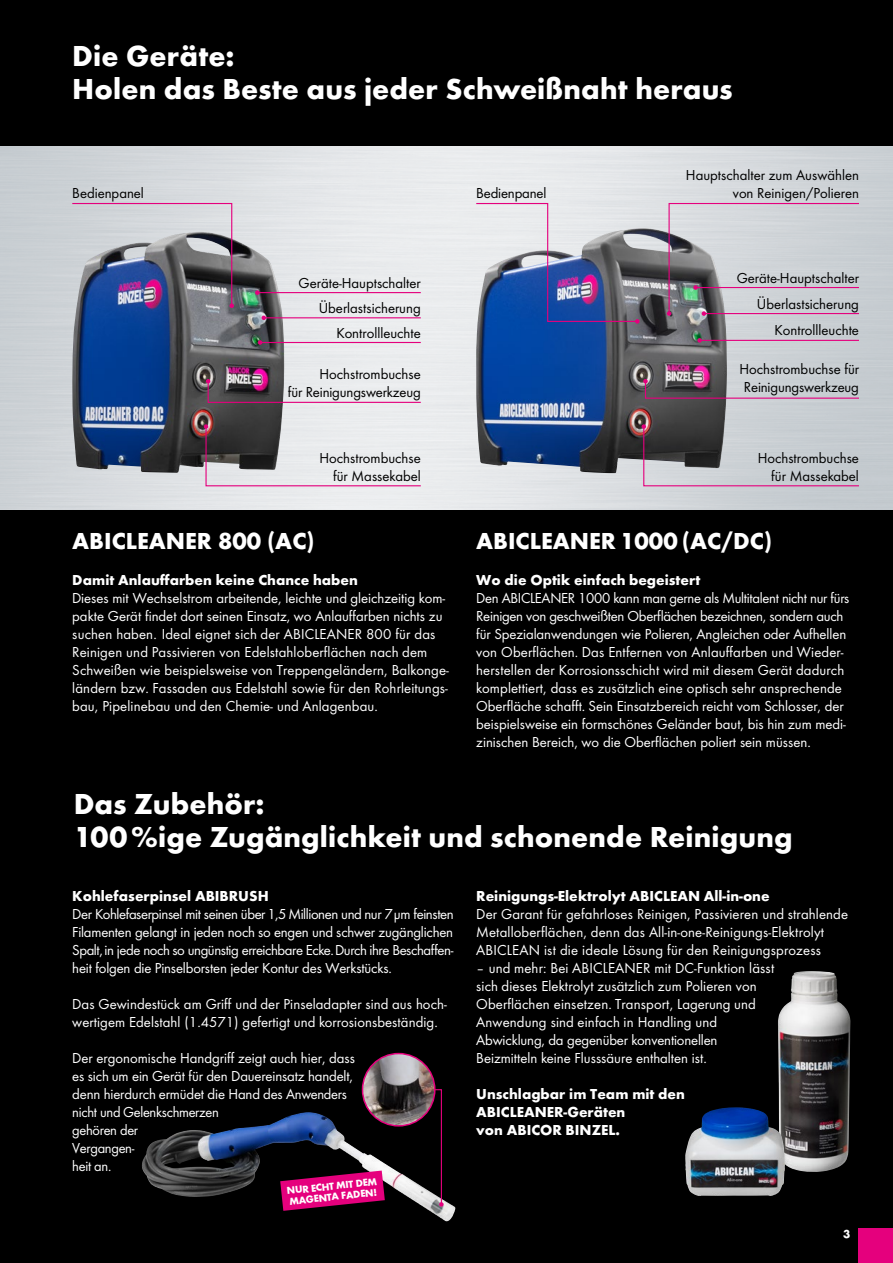
<style>
.page{position:relative;width:893px;height:1263px;background:#000}
.page>*{position:absolute;margin:0;border:0;box-sizing:border-box;transform-origin:0 0}
.t1{font:700 30px/33px "Futura TOT";letter-spacing:.005em;color:#fff}
.t2{font:700 24px "Futura TOT";color:#fff}
.t3{font:15px/18px "Futura TOT Boo";letter-spacing:.005em;color:#fff}
.t4{font:15px/18px "Futura TOT Boo";color:#000;text-align:right}
.t5{font:700 15px/18px "Futura TOT";color:#fff}
.t6{font:700 12px "Futura TOT";color:#fff}
.t7{font:700 10.5px/10.5px "Futura TOT";color:#fff}
</style>
<div class="page">
<div style="left:859px;top:1229px;width:34px;height:34px;background:#e5007d"></div>
<img style="left:0;top:147px;width:893px;height:362px">
<img style="left:476px;top:228px;width:251px;height:245px">
<img style="left:72px;top:232px;width:212px;height:241px">
<img style="left:142px;top:1112px;width:313px;height:109px">
<img style="left:778px;top:971px;width:73px;height:201px">
<div style="left:680px;top:1105px;width:108px;height:96px;background:#000"></div>
<img style="left:685px;top:1107px;width:100px;height:89px">
<svg style="left:427px;top:1089px;width:17px;height:117px"></svg>
<img style="left:362px;top:1053px;width:73px;height:73px;border-radius:36px">
<div style="left:362px;top:1053px;width:74px;height:73px;border:2px solid #e5007d;border-radius:50%"></div>
<hr style="left:264px;top:317px;width:157px;height:1px;background:#e5007d">
<svg style="left:261px;top:316px;width:5px;height:4px"></svg>
<svg style="left:71px;top:202px;width:163px;height:106px;background:#9293a6"></svg>
<hr style="left:257px;top:292px;width:164px;height:1px;background:#e5007d">
<svg style="left:255px;top:290px;width:5px;height:5px"></svg>
<hr style="left:260px;top:342px;width:161px;height:1px;background:#e5007d">
<svg style="left:258px;top:340px;width:4px;height:5px"></svg>
<svg style="left:206px;top:379px;width:216px;height:24px;background:#b7a8b3"></svg>
<svg style="left:204px;top:424px;width:218px;height:63px;background:#bfbbbf"></svg>
<svg style="left:641px;top:424px;width:219px;height:63px;background:#a7a5ab"></svg>
<svg style="left:280px;top:1170px;width:105px;height:41px"></svg>
<svg style="left:475px;top:202px;width:164px;height:122px;background:#8d97b6"></svg>
<hr style="left:700px;top:340px;width:159px;height:1px;background:#e5007d">
<svg style="left:697px;top:338px;width:5px;height:5px"></svg>
<svg style="left:643px;top:379px;width:217px;height:20px;background:#a394a0"></svg>
<svg style="left:667px;top:202px;width:193px;height:114px;background:#bfbcc3"></svg>
<h1 class="t1" style="left:72px;top:39px;width:662px">Die Geräte:<br>Holen das Beste aus jeder Schweißnaht heraus</h1>
<p class="t4" style="left:72px;top:184px;width:73px">Bedienpanel</p>
<p class="t4" style="left:476px;top:184px;width:72px">Bedienpanel</p>
<p class="t4" style="left:686px;top:166px;width:174px">Hauptschalter zum Auswählen von Reinigen/Polieren</p>
<p class="t4" style="left:299px;top:274px;width:124px">Geräte-Hauptschalter</p>
<p class="t4" style="left:336px;top:323px;width:86px">Kontrollleuchte</p>
<p class="t4" style="left:288px;top:364px;width:134px">Hochstrombuchse<br>für Reinigungswerkzeug</p>
<p class="t4" style="left:319px;top:299px;width:104px">Überlastsicherung</p>
<p class="t4" style="left:320px;top:449px;width:103px">Hochstrombuchse für Massekabel</p>
<h2 class="t2" style="left:72px;top:526px;width:244px">ABICLEANER 800 (AC)</h2>
<p class="t5" style="left:72px;top:571px;width:287px">Damit Anlauffarben keine Chance haben</p>
<p class="t3" style="left:72px;top:589px;width:378px">Dieses mit Wechselstrom arbeitende, leichte und gleichzeitig kom&shy;pakte Gerät findet dort seinen Einsatz, wo Anlauffarben nichts zu suchen haben. Ideal eignet sich der ABICLEANER 800 für das Reinigen und Passivieren von Edelstahloberflächen nach dem Schweißen wie beispielsweise von Treppengeländern, Balkonge&shy;ländern bzw. Fassaden aus Edelstahl sowie für den Rohrleitungs&shy;bau, Pipelinebau und den Chemie- und Anlagenbau.</p>
<p class="t4" style="left:737px;top:268px;width:124px">Geräte-Hauptschalter</p>
<p class="t4" style="left:774px;top:321px;width:86px">Kontrollleuchte</p>
<p class="t4" style="left:757px;top:295px;width:104px">Überlastsicherung</p>
<p class="t4" style="left:739px;top:360px;width:121px;text-align:left">Hochstrombuchse für<br>Reinigungswerkzeug</p>
<p class="t4" style="left:758px;top:449px;width:103px">Hochstrombuchse für Massekabel</p>
<h2 class="t2" style="left:476px;top:526px;width:297px">ABICLEANER 1000 (AC/DC)</h2>
<p class="t5" style="left:476px;top:571px;width:226px">Wo die Optik einfach begeistert</p>
<p class="t3" style="left:476px;top:589px;width:375px">Den ABICLEANER 1000 kann man gerne als Multitalent nicht nur fürs Reinigen von geschweißten Oberflächen bezeichnen, sondern auch für Spezialanwendungen wie Polieren, Angleichen oder Aufhellen von Oberflächen. Das Entfernen von Anlauffarben und Wieder&shy;herstellen der Korrosionsschicht wird mit diesem Gerät dadurch komplettiert, dass es zusätzlich eine optisch sehr ansprechende Oberfläche schafft. Sein Einsatzbereich reicht vom Schlosser, der beispielsweise ein formschönes Geländer baut, bis hin zum medi&shy;zinischen Bereich, wo die Oberflächen poliert sein müssen.</p>
<h1 class="t1" style="left:74px;top:787px;width:720px">Das Zubehör:<br>100%ige Zugänglichkeit und schonende Reinigung</h1>
<p class="t5" style="left:72px;top:887px;width:198px">Kohlefaserpinsel ABIBRUSH</p>
<p class="t3" style="left:72px;top:905px;width:383px;text-align:justify">Der Kohlefaserpinsel mit seinen über 1,5 Millionen und nur 7µm feinsten Filamenten gelangt in jeden noch so engen und schwer zugänglichen Spalt, in jede noch so ungünstig erreichbare Ecke. Durch ihre Beschaffen&shy;heit folgen die Pinselborsten jeder Kontur des Werkstücks.</p>
<p class="t3" style="left:72px;top:995px;width:376px">Das Gewindestück am Griff und der Pinseladapter sind aus hoch&shy;wertigem Edelstahl (1.4571) gefertigt und korrosionsbeständig.</p>
<p class="t3" style="left:72px;top:1049px;width:284px">Der ergonomische Handgriff zeigt auch hier, dass es sich um ein Gerät für den Dauereinsatz handelt, denn hierdurch ermüdet die Hand des Anwenders nicht und Gelenkschmerzen<br>gehören der<br>Vergangen-<br>heit an.</p>
<p class="t7" style="left:286px;top:1185px;width:92px;rotate:-6deg">NUR ECHT MIT DEM<br>MAGENTA FADEN!</p>
<p class="t5" style="left:476px;top:887px;width:295px">Reinigungs-Elektrolyt ABICLEAN All-in-one</p>
<p class="t3" style="left:476px;top:905px;width:373px">Der Garant für gefahrloses Reinigen, Passivieren und strahlende<br>Metalloberflächen, denn das All-in-one-Reinigungs-Elektrolyt<br>ABICLEAN ist die ideale Lösung für den Reinigungsprozess</p>
<p class="t3" style="left:476px;top:959px;width:299px">– und mehr: Bei ABICLEANER mit DC-Funktion lässt sich dieses Elektrolyt zusätzlich zum Polieren von Oberflächen einsetzen. Transport, Lagerung und Anwendung sind einfach in Handling und Abwicklung, da gegenüber konventionellen Beizmitteln keine Flusssäure enthalten ist.</p>
<p class="t5" style="left:476px;top:1085px;width:210px">Unschlagbar im Team mit den<br>ABICLEANER-Geräten<br>von ABICOR BINZEL.</p>
<p class="t6" style="left:843px;top:1227px;width:9px">3</p>
</div>
